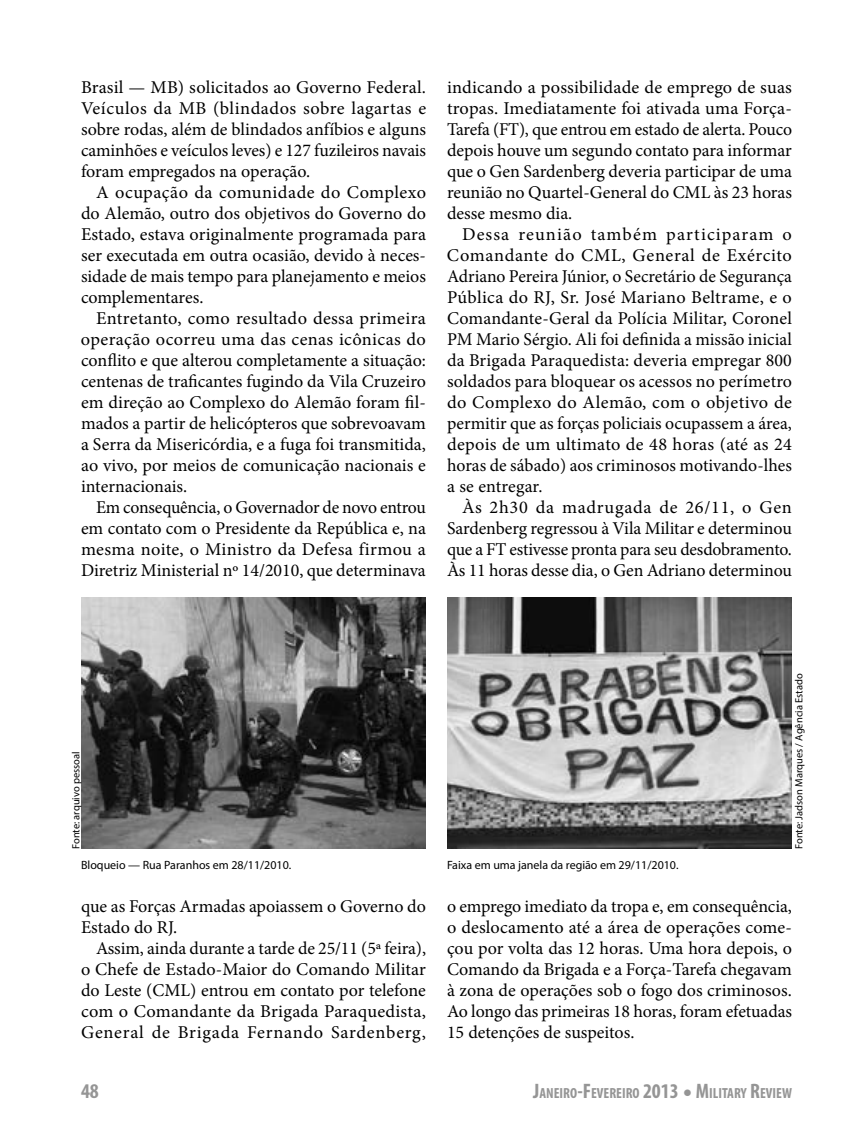
<style>
.page{position:relative;width:864px;height:1134px;background:#fff}
.page>*{position:absolute;margin:0;border:0;box-sizing:border-box;transform-origin:0 0}
.t1{font:700 condensed 21px "Myriad Pro";color:#959595}
.t2{font:18px/21px "Minion Pro";color:#000;text-align:justify}
.t3{font:700 condensed 14.7px "Myriad Pro";color:#959595}
.t4{font:12px "Myriad Pro";color:#000}
.t5{font:10.5px "Myriad Pro";color:#000}
.s1{font-size:21px}
.s2{font-weight:400;font-stretch:normal;font-size:31.5px}
</style>
<div class="page">
<img style="left:81px;top:597px;width:345px;height:252px">
<img style="left:447px;top:597px;width:345px;height:252px">
<p class="t2" style="left:81px;top:77px;width:347px">Brasil — MB) solicitados ao Governo Federal.<br>Veículos da MB (blindados sobre lagartas e sobre rodas, além de blindados anfíbios e alguns caminhões e veículos leves) e 127 fuzileiros navais foram empregados na operação.</p>
<p class="t2" style="left:81px;top:182px;width:347px;text-indent:15px">A ocupação da comunidade do Complexo do Alemão, outro dos objetivos do Governo do Estado, estava originalmente programada para ser executada em outra ocasião, devido à neces&shy;sidade de mais tempo para planejamento e meios complementares.</p>
<p class="t2" style="left:81px;top:308px;width:347px;text-indent:15px">Entretanto, como resultado dessa primeira operação ocorreu uma das cenas icônicas do conflito e que alterou completamente a situação: centenas de traficantes fugindo da Vila Cruzeiro em direção ao Complexo do Alemão foram fil&shy;mados a partir de helicópteros que sobrevoavam a Serra da Misericórdia, e a fuga foi transmitida, ao vivo, por meios de comunicação nacionais e internacionais.</p>
<p class="t2" style="left:81px;top:497px;width:347px;text-indent:15px">Em consequência, o Governador de novo entrou em contato com o Presidente da República e, na mesma noite, o Ministro da Defesa firmou a Diretriz Ministerial nº 14/2010, que determinava</p>
<p class="t2" style="left:447px;top:77px;width:347px">indicando a possibilidade de emprego de suas tropas. Imediatamente foi ativada uma Força-Tarefa (FT), que entrou em estado de alerta. Pouco depois houve um segundo contato para informar que o Gen Sardenberg deveria participar de uma reunião no Quartel-General do CML às 23 horas desse mesmo dia.</p>
<p class="t2" style="left:447px;top:224px;width:347px;text-indent:15px">Dessa reunião também participaram o Comandante do CML, General de Exército Adriano Pereira Júnior, o Secretário de Segurança Pública do RJ, Sr. José Mariano Beltrame, e o Comandante-Geral da Polícia Militar, Coronel PM Mario Sérgio. Ali foi definida a missão inicial da Brigada Paraquedista: deveria empregar 800 soldados para bloquear os acessos no perímetro do Complexo do Alemão, com o objetivo de permitir que as forças policiais ocupassem a área, depois de um ultimato de 48 horas (até as 24 horas de sábado) aos criminosos motivando-lhes a se entregar.</p>
<p class="t2" style="left:447px;top:497px;width:347px;text-indent:15px">Às 2h30 da madrugada de 26/11, o Gen Sardenberg regressou à Vila Militar e determinou que a FT estivesse pronta para seu desdobramento.<br>Às 11 horas desse dia, o Gen Adriano determinou</p>
<p class="t5" style="left:70px;top:849px;width:99px;rotate:-90deg">Fonte: arquivo pessoal</p>
<p class="t5" style="left:793px;top:849px;width:177px;rotate:-90deg">Fonte: Jadson Marques / Agência Estado</p>
<p class="t4" style="left:81px;top:858px;width:212px">Bloqueio — Rua Paranhos em 28/11/2010.</p>
<p class="t4" style="left:447px;top:858px;width:233px">Faixa em uma janela da região em 29/11/2010.</p>
<p class="t2" style="left:81px;top:896px;width:347px">que as Forças Armadas apoiassem o Governo do<br>Estado do RJ.</p>
<p class="t2" style="left:81px;top:938px;width:347px;text-indent:15px">Assim, ainda durante a tarde de 25/11 (5ª feira), o Chefe de Estado-Maior do Comando Militar do Leste (CML) entrou em contato por telefone com o Comandante da Brigada Paraquedista, General de Brigada Fernando Sardenberg,</p>
<p class="t2" style="left:447px;top:896px;width:347px">o emprego imediato da tropa e, em consequência, o deslocamento até a área de operações come&shy;çou por volta das 12 horas. Uma hora depois, o Comando da Brigada e a Força-Tarefa chegavam à zona de operações sob o fogo dos criminosos.<br>Ao longo das primeiras 18 horas, foram efetuadas 15 detenções de suspeitos.</p>
<p class="t1" style="left:81px;top:1078px;width:19px">48</p>
<p class="t3" style="left:533px;top:1084px;width:260px"><span class="s1">J</span>ANEIRO<span class="s1">-F</span>EVEREIRO <span class="s1">2013</span> <span class="s2">•</span> <span class="s1">M</span>ILITARY <span class="s1">R</span>EVIEW</p>
</div>
